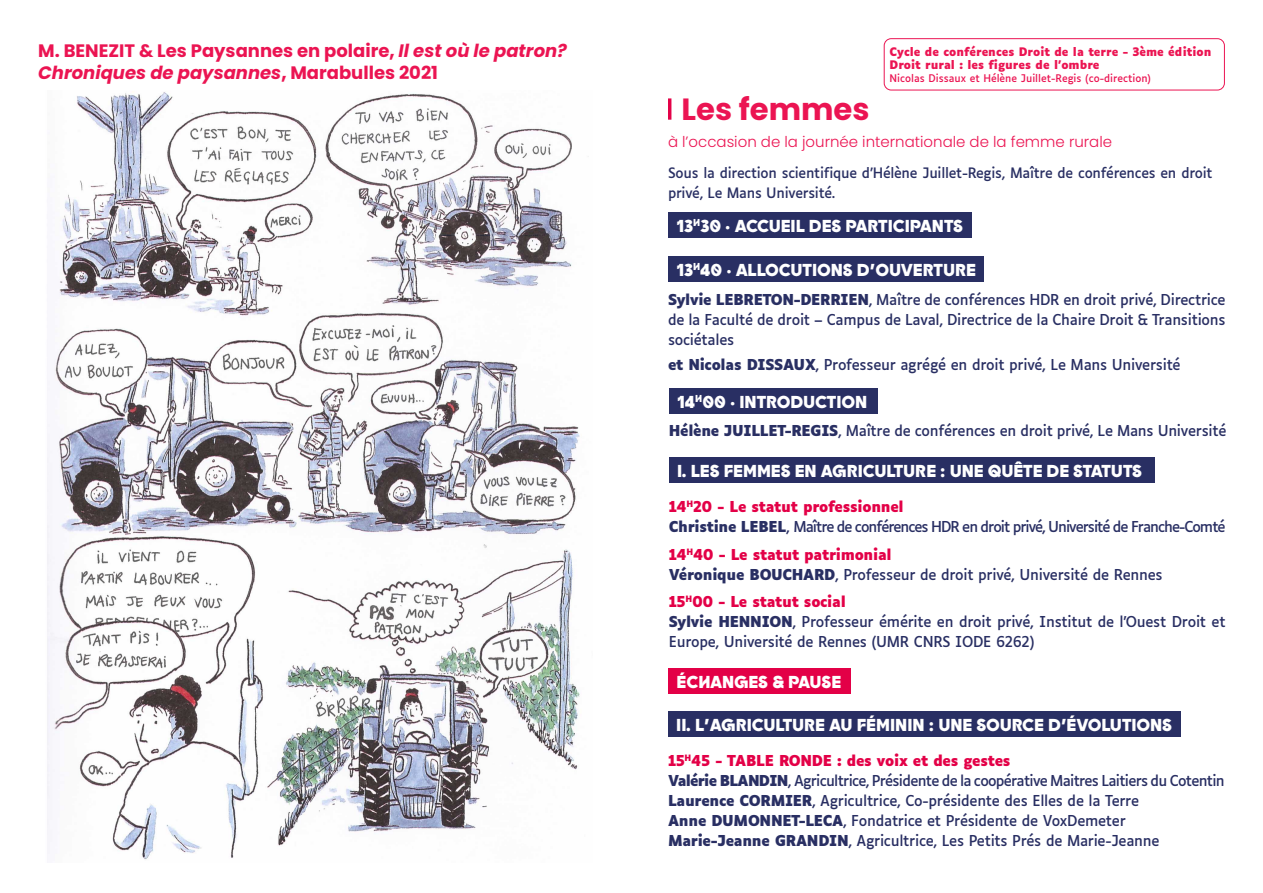
<style>
.page{position:relative;width:1263px;height:893px;background:#fff}
.page>*{position:absolute;margin:0;border:0;box-sizing:border-box;transform-origin:0 0}
.t1{font:700 30.6px "Poppins";color:#eb1452}
.t2{font:700 18px "Poppins";color:#eb1452}
.t3{font:italic 700 18px "Poppins";color:#eb1452}
.t4{font:900 17.25px "Goia Display";letter-spacing:-.01em;color:#fff}
.t5{font:300 15px "Poppins";color:#eb1452}
.t6{font:14.4px/20.1px "Luciole";letter-spacing:-.02em;color:#292f63;text-align:justify}
.t7{font:700 14.4px "Luciole";letter-spacing:-.02em;color:#e30047}
.t8{font:14.4px "Luciole";letter-spacing:-.05em;color:#292f63}
.t9{font:14.4px "Luciole";letter-spacing:-.07em;color:#292f63}
.t10{font:13.8px/19.4px "Luciole";letter-spacing:-.02em;color:#292f63}
.t11{font:700 11.25px "Luciole";color:#eb1452}
.t12{font:10.05px "Luciole";color:#eb1452}
.s1{font-style:italic}
.s2{font-style:normal}
.s3{font-weight:700}
</style>
<div class="page">
<hr style="left:668px;top:98px;width:3px;height:22px;background:#e30248">
<div style="left:884px;top:38px;width:341px;height:52px;border:1px solid #eb1452;border-radius:7px"></div>
<div style="left:669px;top:213px;width:303px;height:25px;background:#292f63"></div>
<div style="left:669px;top:257px;width:315px;height:25px;background:#292f63"></div>
<div style="left:668px;top:669px;width:182px;height:25px;background:#e30047"></div>
<div style="left:670px;top:388px;width:208px;height:26px;background:#292f63"></div>
<div style="left:669px;top:458px;width:485px;height:25px;background:#292f63"></div>
<div style="left:668px;top:711px;width:512px;height:26px;background:#292f63"></div>
<img style="left:47px;top:91px;width:533px;height:769px">
<p class="t2" style="left:38px;top:41px;width:530px">M. BENEZIT &amp; Les Paysannes en polaire, <span class="s1">Il est où le patron?</span></p>
<p class="t3" style="left:38px;top:62px;width:401px">Chroniques de paysannes<span class="s2">, Marabulles 2021</span></p>
<p class="t1" style="left:682px;top:91px;width:189px">Les femmes</p>
<p class="t11" style="left:889px;top:45px;width:323px">Cycle de conférences Droit de la terre - 3ème édition</p>
<p class="t11" style="left:889px;top:59px;width:211px">Droit rural : les figures de l’ombre</p>
<p class="t12" style="left:889px;top:69px;width:263px">Nicolas Dissaux et Hélène Juillet-Regis (co-direction)</p>
<p class="t5" style="left:668px;top:133px;width:446px">à l’occasion de la journée internationale de la femme rurale</p>
<p class="t10" style="left:668px;top:162px;width:546px">Sous la direction scientifique d’Hélène Juillet-Regis, Maître de conférences en droit privé, Le Mans Université.</p>
<p class="t4" style="left:677px;top:214px;width:288px">13<sup>H</sup>30 · ACCUEIL DES PARTICIPANTS</p>
<p class="t4" style="left:677px;top:258px;width:300px">13<sup>H</sup>40 · ALLOCUTIONS D’OUVERTURE</p>
<p class="t6" style="left:668px;top:288px;width:559px"><span class="s3">Sylvie LEBRETON-DERRIEN</span>, Maître de conférences HDR en droit privé, Directrice de la Faculté de droit – Campus de Laval, Directrice de la Chaire Droit &amp; Transitions sociétales</p>
<p class="t6" style="left:668px;top:353px;width:514px"><span class="s3">et Nicolas DISSAUX</span>, Professeur agrégé en droit privé, Le Mans Université</p>
<p class="t4" style="left:678px;top:390px;width:191px">14<sup>H</sup>00 · INTRODUCTION</p>
<p class="t6" style="left:669px;top:420px;width:559px"><span class="s3">Hélène JUILLET-REGIS</span>, Maître de conférences en droit privé, Le Mans Université</p>
<p class="t4" style="left:677px;top:460px;width:467px">I. LES FEMMES EN AGRICULTURE : UNE QUÊTE DE STATUTS</p>
<p class="t7" style="left:669px;top:499px;width:236px">14<sup>H</sup>20 - Le statut professionnel</p>
<p class="t9" style="left:669px;top:514px;width:558px"><span class="s3">Christine LEBEL</span>, Maître de conférences HDR en droit privé, Université de Franche-Comté</p>
<p class="t7" style="left:669px;top:546px;width:224px">14<sup>H</sup>40 - Le statut patrimonial</p>
<p class="t6" style="left:669px;top:563px;width:495px"><span class="s3">Véronique BOUCHARD</span>, Professeur de droit privé, Université de Rennes</p>
<p class="t7" style="left:669px;top:594px;width:179px">15<sup>H</sup>00 - Le statut social</p>
<p class="t6" style="left:669px;top:611px;width:558px"><span class="s3">Sylvie HENNION</span>, Professeur émérite en droit privé, Institut de l’Ouest Droit et<br>Europe, Université de Rennes (UMR CNRS IODE 6262)</p>
<p class="t4" style="left:677px;top:671px;width:166px">ÉCHANGES &amp; PAUSE</p>
<p class="t4" style="left:676px;top:713px;width:498px">II. L’AGRICULTURE AU FÉMININ : UNE SOURCE D’ÉVOLUTIONS</p>
<p class="t7" style="left:668px;top:752px;width:344px">15<sup>H</sup>45 - TABLE RONDE : des voix et des gestes</p>
<p class="t8" style="left:668px;top:767px;width:558px"><span class="s3">Valérie BLANDIN</span>, Agricultrice, Présidente de la coopérative Maitres Laitiers du Cotentin</p>
<p class="t6" style="left:668px;top:789px;width:473px"><span class="s3">Laurence CORMIER</span>, Agricultrice, Co-présidente des Elles de la Terre</p>
<p class="t6" style="left:668px;top:809px;width:459px"><span class="s3">Anne DUMONNET-LECA</span>, Fondatrice et Présidente de VoxDemeter</p>
<p class="t6" style="left:668px;top:830px;width:493px"><span class="s3">Marie-Jeanne GRANDIN</span>, Agricultrice, Les Petits Prés de Marie-Jeanne</p>
</div>
